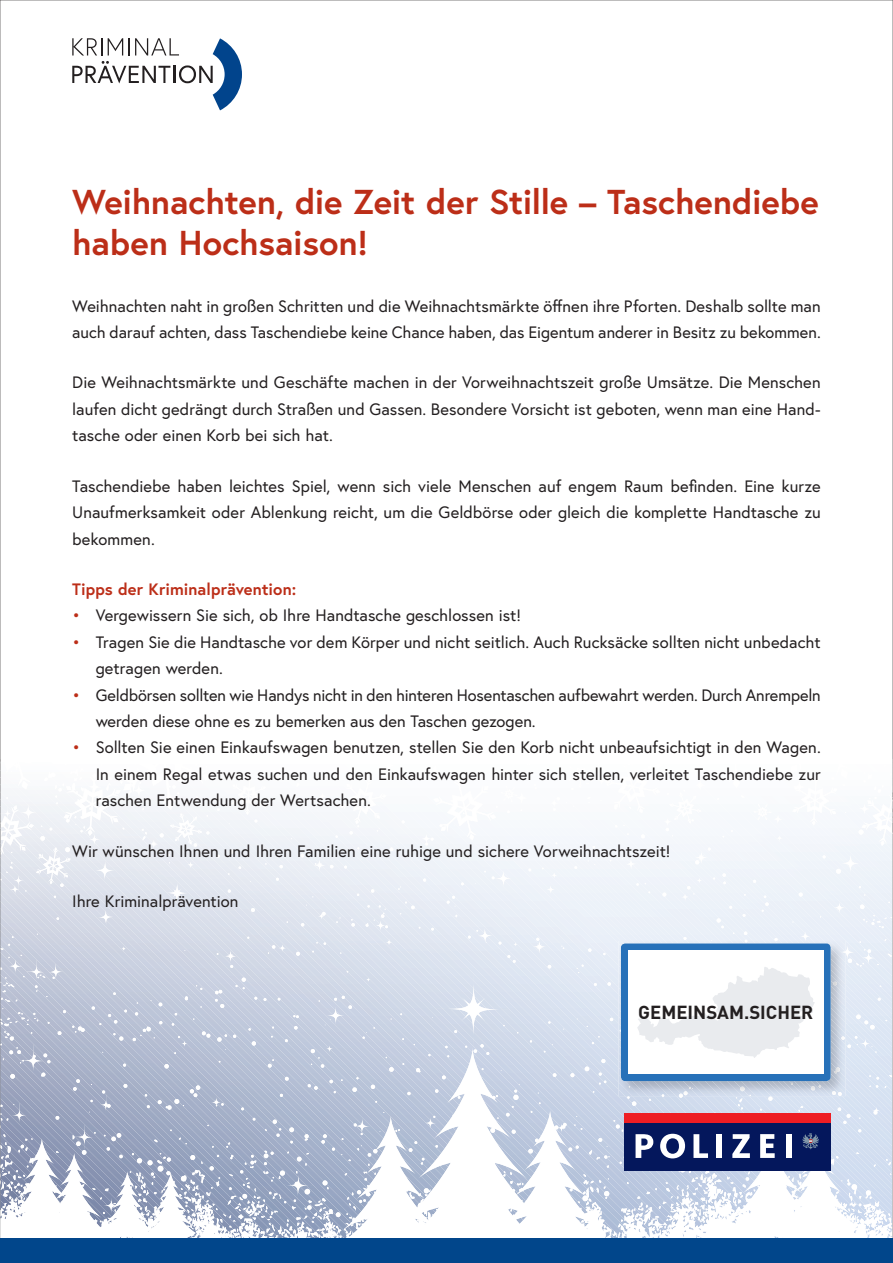
<style>
.page{position:relative;width:893px;height:1263px;background:#fff}
.page>*{position:absolute;margin:0;border:0;box-sizing:border-box;transform-origin:0 0}
.t1{font:700 34.5px/41.4px "Europa Austria";letter-spacing:-.005em;color:#bc2e18}
.t2{font:700 18.45px "DIN";color:#231f20}
.t3{font:16.5px/26.4px "Europa Austria";color:#231f20}
.t4{font:700 16.5px "Europa Austria";color:#bc2e18}
.s1{color:#bc2e18}
</style>
<div class="page">
<svg style="left:72px;top:38px;width:170px;height:72px"></svg>
<svg style="left:0;top:759px;width:893px;height:504px"></svg>
<h1 class="t1" style="left:72px;top:180px;width:748px">Weihnachten, die Zeit der Stille – Taschendiebe haben Hochsaison!</h1>
<p class="t3" style="left:72px;top:292px;width:750px">Weihnachten naht in großen Schritten und die Weihnachtsmärkte öffnen ihre Pforten. Deshalb sollte man auch darauf achten, dass Taschendiebe keine Chance haben, das Eigentum anderer in Besitz zu bekommen.</p>
<p class="t3" style="left:72px;top:369px;width:750px;text-align:justify">Die Weihnachtsmärkte und Geschäfte machen in der Vorweihnachtszeit große Umsätze. Die Menschen laufen dicht gedrängt durch Straßen und Gassen. Besondere Vorsicht ist geboten, wenn man eine Hand&shy;tasche oder einen Korb bei sich hat.</p>
<p class="t3" style="left:72px;top:472px;width:750px;text-align:justify">Taschendiebe haben leichtes Spiel, wenn sich viele Menschen auf engem Raum befinden. Eine kurze Unaufmerksamkeit oder Ablenkung reicht, um die Geldbörse oder gleich die komplette Handtasche zu bekommen.</p>
<p class="t4" style="left:72px;top:578px;width:225px">Tipps der Kriminalprävention:</p>
<p class="t3" style="left:72px;top:602px;width:450px"><span class="s1">•</span> Vergewissern Sie sich, ob Ihre Handtasche geschlossen ist!</p>
<p class="t3" style="left:96px;top:628px;width:726px;text-indent:-23px"><span class="s1">•</span> Tragen Sie die Handtasche vor dem Körper und nicht seitlich. Auch Rucksäcke sollten nicht unbedacht getragen werden.</p>
<p class="t3" style="left:96px;top:681px;width:726px;text-indent:-23px"><span class="s1">•</span> Geldbörsen sollten wie Handys nicht in den hinteren Hosentaschen aufbewahrt werden. Durch Anrempeln werden diese ohne es zu bemerken aus den Taschen gezogen.</p>
<p class="t3" style="left:96px;top:734px;width:727px;text-align:justify;text-indent:-23px"><span class="s1">•</span> Sollten Sie einen Einkaufswagen benutzen, stellen Sie den Korb nicht unbeaufsichtigt in den Wagen.<br>In einem Regal etwas suchen und den Einkaufswagen hinter sich stellen, verleitet Taschendiebe zur raschen Entwendung der Wertsachen.</p>
<p class="t3" style="left:72px;top:837px;width:600px">Wir wünschen Ihnen und Ihren Familien eine ruhige und sichere Vorweihnachtszeit!</p>
<p class="t3" style="left:72px;top:888px;width:168px">Ihre Kriminalprävention</p>
<p class="t2" style="left:638px;top:1000px;width:177px">GEMEINSAM.SICHER</p>
</div>
